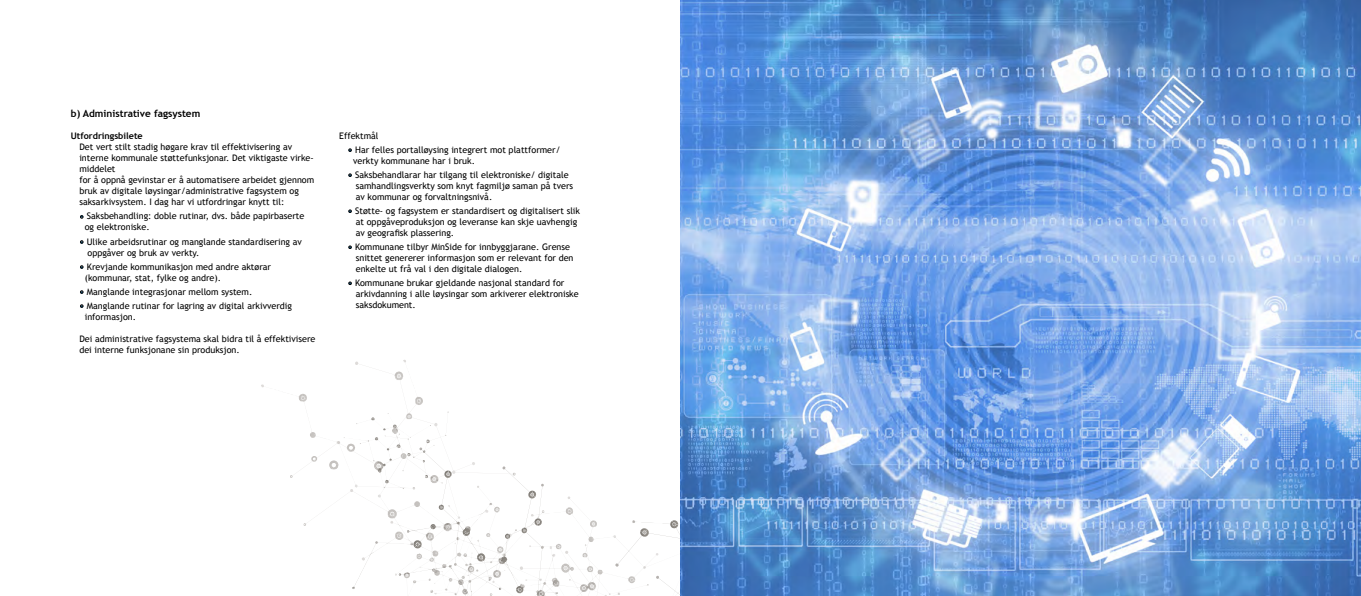
<style>
.page{position:relative;width:1361px;height:596px;background:#fff}
.page>*{position:absolute;margin:0;border:0;box-sizing:border-box;transform-origin:0 0}
.t1{font:700 10px "Trebuchet MS";color:#000}
.t2{font:9px/11px "Trebuchet MS";color:#000}
.t3{font:700 9px "Trebuchet MS";color:#000}
.s1{color:#115884}
</style>
<div class="page">
<svg style="left:617px;top:533px;width:63px;height:62px"></svg>
<svg style="left:303px;top:396px;width:267px;height:199px"></svg>
<img style="left:261px;top:360px;width:156px;height:126px">
<img style="left:440px;top:502px;width:52px;height:47px">
<img style="left:635px;top:520px;width:44px;height:59px">
<img style="left:456px;top:506px;width:179px;height:88px">
<img style="left:680px;top:0;width:681px;height:595px">
<p class="t1" style="left:71px;top:107px;width:131px">b) Administrative fagsystem</p>
<p class="t3" style="left:71px;top:130px;width:73px">Utfordringsbilete</p>
<p class="t2" style="left:79px;top:142px;width:236px">Det vert stilt stadig høgare krav til effektivisering av interne kommunale støttefunksjonar. Det viktigaste virke&shy;middelet<br>for å oppnå gevinstar er å automatisere arbeidet gjennom bruk av digitale løysingar/administrative fagsystem og saksarkivsystem. I dag har vi utfordringar knytt til:</p>
<p class="t2" style="left:85px;top:211px;width:221px;text-indent:-5px"><span class="s1">•</span> Saksbehandling: doble rutinar, dvs. både papirbaserte og elektroniske.</p>
<p class="t2" style="left:87px;top:236px;width:216px;text-indent:-8px"><span class="s1">•</span> Ulike arbeidsrutinar og manglande standardisering av oppgåver og bruk av verkty.</p>
<p class="t2" style="left:85px;top:261px;width:188px;text-indent:-5px"><span class="s1">•</span> Krevjande kommunikasjon med andre aktørar (kommunar, stat, fylke og andre).</p>
<p class="t2" style="left:79px;top:286px;width:174px"><span class="s1">•</span> Manglande integrasjonar mellom system.</p>
<p class="t2" style="left:85px;top:300px;width:209px;text-indent:-5px"><span class="s1">•</span> Manglande rutinar for lagring av digital arkivverdig informasjon.</p>
<p class="t2" style="left:79px;top:333px;width:237px">Dei administrative fagsystema skal bidra til å effektivisere dei interne funksjonane sin produksjon.</p>
<p class="t2" style="left:339px;top:130px;width:41px">Effektmål</p>
<p class="t2" style="left:353px;top:144px;width:209px;text-indent:-5px"><span class="s1">•</span> Har felles portalløysing integrert mot plattformer/ verkty kommunane har i bruk.</p>
<p class="t2" style="left:356px;top:169px;width:219px;text-indent:-8px"><span class="s1">•</span> Saksbehandlarar har tilgang til elektroniske/ digitale samhandlingsverkty som knyt fagmiljø saman på tvers av kommunar og forvaltningsnivå.</p>
<p class="t2" style="left:356px;top:205px;width:226px;text-indent:-8px"><span class="s1">•</span> Støtte- og fagsystem er standardisert og digitalisert slik at oppgåveproduksjon og leveranse kan skje uavhengig av geografisk plassering.</p>
<p class="t2" style="left:356px;top:241px;width:219px;text-indent:-8px"><span class="s1">•</span> Kommunane tilbyr MinSide for innbyggjarane. Grense snittet genererer informasjon som er relevant for den enkelte ut frå val i den digitale dialogen.</p>
<p class="t2" style="left:356px;top:277px;width:224px;text-indent:-8px"><span class="s1">•</span> Kommunane brukar gjeldande nasjonal standard for arkivdanning i alle løysingar som arkiverer elektroniske saksdokument.</p>
</div>
